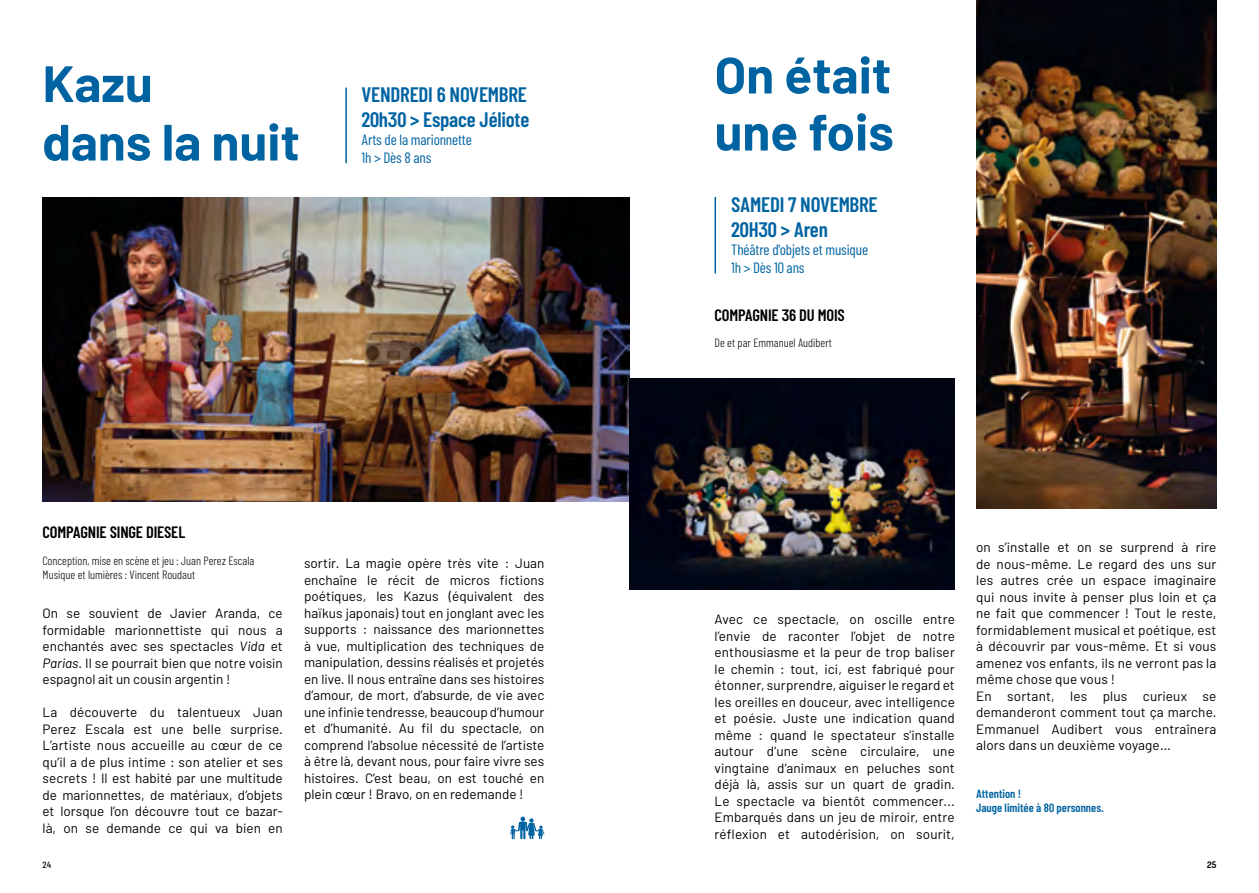
<style>
.page{position:relative;width:1259px;height:893px;background:#fff}
.page>*{position:absolute;margin:0;border:0;box-sizing:border-box;transform-origin:0 0}
.t1{font:700 51px/58.5px "Barlow";color:#0063a1}
.t2{font:600 21px/25.2px "Barlow Condensed";letter-spacing:-.01em;color:#0063a1}
.t3{font:600 16.5px "Barlow Condensed";letter-spacing:-.01em;color:#000}
.t4{font:15px/18px "Barlow Condensed";letter-spacing:-.01em;color:#0063a1}
.t5{font:13.5px/16.5px "Barlow";letter-spacing:.01em;color:#000;text-align:justify}
.t6{font:300 12px/14.4px "Barlow Condensed";color:#000}
.t7{font:600 12px/14.4px "Barlow Condensed";color:#0063a1}
.t8{font:500 semi-condensed 9px "Barlow";color:#000}
.t9{font:700 9px "Dosis";color:#000}
.s1{font-style:italic}
</style>
<div class="page">
<hr style="left:345px;top:88px;width:2px;height:75px;background:#0063a1">
<hr style="left:714px;top:197px;width:2px;height:76px;background:#0063a1">
<img style="left:43px;top:197px;width:586px;height:305px">
<img style="left:976px;top:0;width:241px;height:509px">
<img style="left:629px;top:378px;width:326px;height:212px">
<svg style="left:510px;top:817px;width:34px;height:22px"></svg>
<h1 class="t1" style="left:43px;top:54px;width:259px">Kazu<br>dans la nuit</h1>
<h1 class="t1" style="left:714px;top:47px;width:181px;line-height:57px">On était une fois</h1>
<h2 class="t2" style="left:361px;top:81px;width:169px">VENDREDI 6 NOVEMBRE<br>20h30 &gt; Espace Jéliote</h2>
<p class="t4" style="left:361px;top:130px;width:112px">Arts de la marionnette<br>1h &gt; Dès 8 ans</p>
<h2 class="t2" style="left:731px;top:192px;width:148px">SAMEDI 7 NOVEMBRE<br>20H30 &gt; Aren</h2>
<p class="t4" style="left:731px;top:241px;width:138px">Théâtre d'objets et musique<br>1h &gt; Dès 10 ans</p>
<p class="t3" style="left:43px;top:522px;width:144px">COMPAGNIE SINGE DIESEL</p>
<p class="t6" style="left:43px;top:553px;width:213px">Conception, mise en scène et jeu : Juan Perez Escala<br>Musique et lumières : Vincent Roudaut</p>
<p class="t5" style="left:43px;top:605px;width:242px">On se souvient de Javier Aranda, ce formidable marionnettiste qui nous a enchantés avec ses spectacles <span class="s1">Vida</span> et <span class="s1">Parias</span>. Il se pourrait bien que notre voisin espagnol ait un cousin argentin !</p>
<p class="t5" style="left:43px;top:704px;width:242px">La découverte du talentueux Juan Perez Escala est une belle surprise.<br>L’artiste nous accueille au cœur de ce qu’il a de plus intime : son atelier et ses secrets ! Il est habité par une multitude de marionnettes, de matériaux, d’objets et lorsque l’on découvre tout ce bazar&shy;là, on se demande ce qui va bien en</p>
<p class="t5" style="left:304px;top:555px;width:242px">sortir. La magie opère très vite : Juan enchaîne le récit de micros fictions poétiques, les Kazus (équivalent des haïkus japonais) tout en jonglant avec les supports : naissance des marionnettes à vue, multiplication des techniques de manipulation, dessins réalisés et projetés en live. Il nous entraîne dans ses histoires d’amour, de mort, d’absurde, de vie avec une infinie tendresse, beaucoup d’humour et d’humanité. Au fil du spectacle, on comprend l’absolue nécessité de l’artiste à être là, devant nous, pour faire vivre ses histoires. C’est beau, on est touché en plein cœur ! Bravo, on en redemande !</p>
<p class="t3" style="left:714px;top:305px;width:132px">COMPAGNIE 36 DU MOIS</p>
<p class="t6" style="left:714px;top:335px;width:119px">De et par Emmanuel Audibert</p>
<p class="t5" style="left:714px;top:611px;width:242px">Avec ce spectacle, on oscille entre l’envie de raconter l’objet de notre enthousiasme et la peur de trop baliser le chemin : tout, ici, est fabriqué pour étonner, surprendre, aiguiser le regard et les oreilles en douceur, avec intelligence et poésie. Juste une indication quand même : quand le spectateur s’installe autour d’une scène circulaire, une vingtaine d’animaux en peluches sont déjà là, assis sur un quart de gradin.<br>Le spectacle va bientôt commencer...<br>Embarqués dans un jeu de miroir, entre réflexion et autodérision, on sourit,</p>
<p class="t5" style="left:976px;top:539px;width:242px;text-align:left">on s’installe et on se surprend à rire de nous-même. Le regard des uns sur les autres crée un espace imaginaire qui nous invite à penser plus loin et ça ne fait que commencer ! Tout le reste, formidablement musical et poétique, est à découvrir par vous-même. Et si vous amenez vos enfants, ils ne verront pas la même chose que vous !<br>En sortant, les plus curieux se demanderont comment tout ça marche.<br>Emmanuel Audibert vous entraînera alors dans un deuxième voyage…</p>
<p class="t7" style="left:976px;top:786px;width:129px">Attention !<br>Jauge limitée à 80 personnes.</p>
<p class="t8" style="left:43px;top:859px;width:10px">24</p>
<p class="t9" style="left:1207px;top:859px;width:11px">25</p>
</div>
